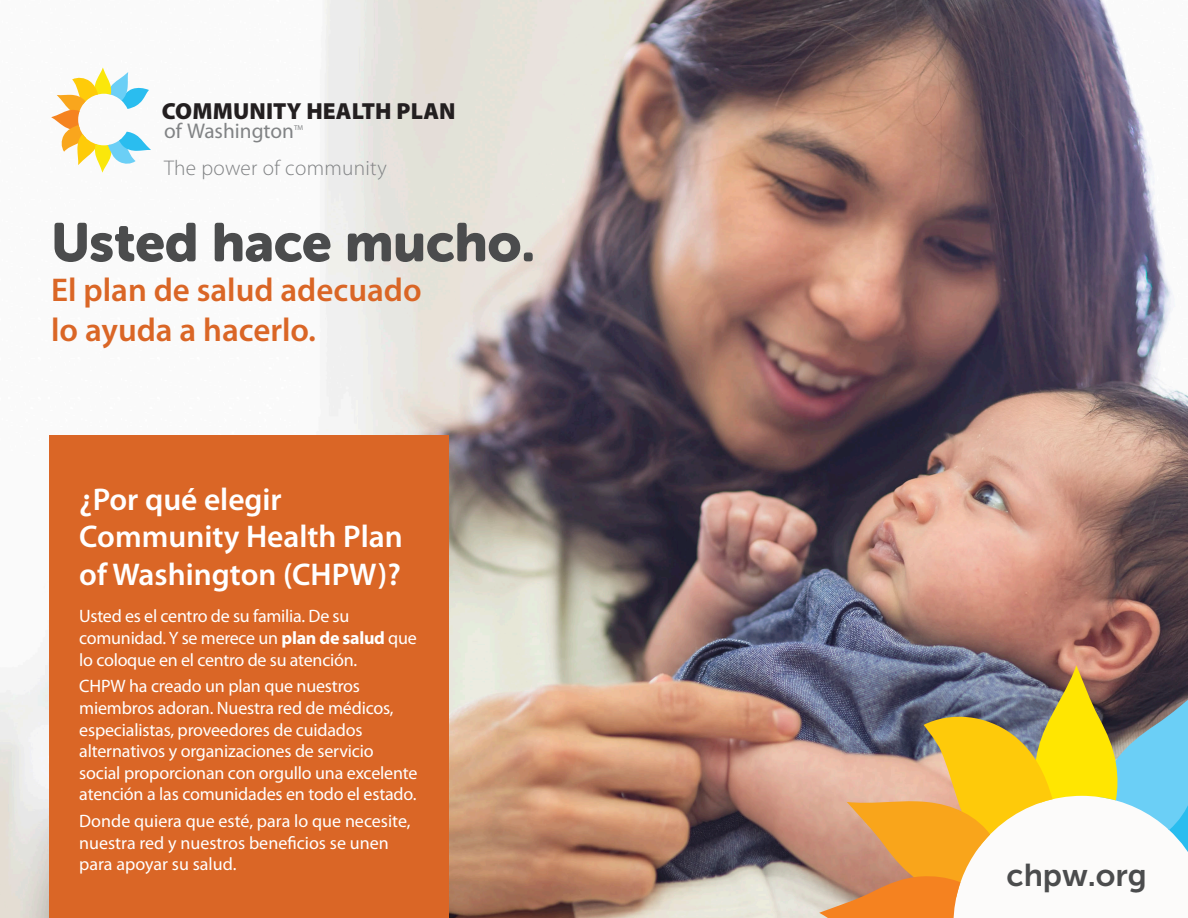
<style>
.page{position:relative;width:1188px;height:918px;background:#fff}
.page>*{position:absolute;margin:0;border:0;box-sizing:border-box;transform-origin:0 0}
.t1{font:54px "Museo Sans Rounded 900";color:#4b4c4d}
.t2{font:600 33px/39.6px "Myriad Pro";color:#da6626}
.t3{font:600 31.5px/37.8px "Myriad Pro";color:#fff}
.t4{font:31.5px "Museo Sans 700";color:#4b4c4d}
.t5{font:900 23.4px "Myriad Pro";letter-spacing:.005em;color:#231f20}
.t6{font:300 21.3px "Myriad Pro";letter-spacing:.015em;color:#818385}
.t7{font:21.3px "Myriad Pro";color:#818385}
.t8{font:18px/21.6px "Myriad Pro";letter-spacing:-.01em;color:#fff}
.t9{font:7.05px "Myriad Pro";color:#818385}
.s1{font-weight:700}
</style>
<div class="page">
<img style="left:0;top:0;width:1188px;height:918px">
<svg style="left:819px;top:665px;width:369px;height:253px"></svg>
<div style="left:50px;top:435px;width:399px;height:483px;background:#da6626"></div>
<svg style="left:51px;top:68px;width:100px;height:105px"></svg>
<p class="t5" style="left:162px;top:97px;width:295px">COMMUNITY HEALTH PLAN</p>
<p class="t7" style="left:164px;top:120px;width:131px">of Washington</p>
<p class="t9" style="left:294px;top:123px;width:11px">TM</p>
<p class="t6" style="left:164px;top:156px;width:224px">The power of community</p>
<p class="t1" style="left:51px;top:212px;width:485px">Usted hace mucho.</p>
<p class="t2" style="left:51px;top:271px;width:372px">El plan de salud adecuado lo ayuda a hacerlo.</p>
<p class="t3" style="left:79px;top:481px;width:325px">¿Por qué elegir<br>Community Health Plan of Washington (CHPW)?</p>
<p class="t8" style="left:79px;top:605px;width:339px">Usted es el centro de su familia. De su comunidad. Y se merece un <span class="s1">plan de salud</span> que lo coloque en el centro de su atención.</p>
<p class="t8" style="left:79px;top:675px;width:340px">CHPW ha creado un plan que nuestros miembros adoran. Nuestra red de médicos, especialistas, proveedores de cuidados alternativos y organizaciones de servicio social proporcionan con orgullo una excelente atención a las comunidades en todo el estado.</p>
<p class="t8" style="left:79px;top:810px;width:333px">Donde quiera que esté, para lo que necesite, nuestra red y nuestros beneficios se unen para apoyar su salud.</p>
<p class="t4" style="left:1007px;top:857px;width:142px">chpw.org</p>
</div>
